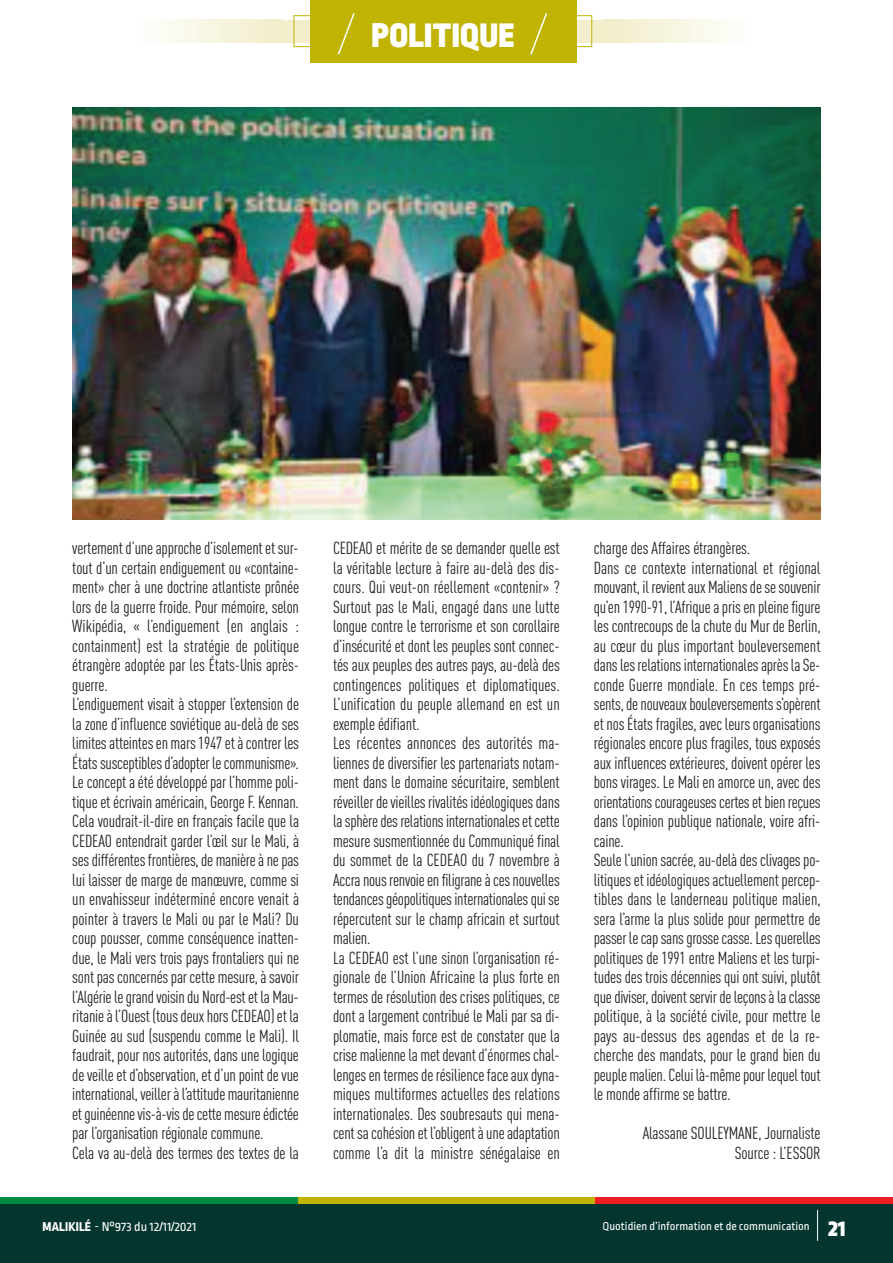
<style>
.page{position:relative;width:893px;height:1263px;background:#fff}
.page>*{position:absolute;margin:0;border:0;box-sizing:border-box;transform-origin:0 0}
.t1{font:900 36px "Ropa Sans Pro";letter-spacing:.01em;color:#fff}
.t2{font:condensed 17.25px/19.5px "DIN Pro";letter-spacing:-.01em;color:#231f20}
.t3{font:13.5px "Ropa Sans Pro";color:#fff}
.t4{font:12px "Ropa Sans Pro";color:#fff}
.s1{font-weight:800}
.s2{font-weight:900;font-size:24px}
</style>
<div class="page">
<div style="left:0;top:1203px;width:893px;height:60px;background:#05352f"></div>
<div style="left:0;top:1197px;width:298px;height:6px;background:#008b43"></div>
<div style="left:298px;top:1197px;width:297px;height:6px;background:#c0b301"></div>
<div style="left:595px;top:1197px;width:298px;height:6px;background:#ee1d23"></div>
<hr style="left:817px;top:1210px;width:1px;height:31px;background:#fff">
<div style="left:282px;top:20px;width:323px;height:23px;background:#f2eecb"></div>
<div style="left:135px;top:20px;width:147px;height:23px;background:linear-gradient(to right,#fefefe,#f1eeca)"></div>
<div style="left:604px;top:20px;width:147px;height:23px;background:linear-gradient(to right,#f1eeca,#fefefd)"></div>
<div style="left:294px;top:15px;width:298px;height:32px;border:1px solid #c0b301"></div>
<div style="left:310px;top:0;width:267px;height:63px;background:#c0b301"></div>
<svg style="left:337px;top:13px;width:18px;height:42px"></svg>
<svg style="left:530px;top:13px;width:17px;height:42px"></svg>
<img style="left:72px;top:107px;width:749px;height:413px">
<h1 class="t1" style="left:372px;top:23px;width:144px">POLITIQUE</h1>
<p class="t2" style="left:72px;top:540px;width:228px">vertementd’uneapproched’isolementetsur&shy;tout d’un certain endiguement ou «containe&shy;ment» cher à une doctrine atlantiste prônée lors de la guerre froide. Pour mémoire, selon Wikipédia, « l’endiguement (en anglais : containment) est la stratégie de politique étrangère adoptée par les États-Unis après&shy;guerre.<br>L’endiguement visait à stopper l’extension de la zone d’influence soviétique au-delà de ses limitesatteintesenmars1947etàcontrer les Étatssusceptiblesd’adopter lecommunisme».<br>Le concept a été développé par l’homme poli&shy;tique et écrivain américain, George F. Kennan.<br>Cela voudrait-il-dire en français facile que la CEDEAO entendrait garder l’œil sur le Mali, à sesdifférentesfrontières,demanièreànepas lui laisser de marge de manœuvre, comme si un envahisseur indéterminé encore venait à pointer à travers le Mali ou par le Mali? Du coup pousser, comme conséquence inatten&shy;due, le Mali vers trois pays frontaliers qui ne sontpasconcernésparcette mesure,àsavoir l’Algérielegrandvoisindu Nord-estet laMau&shy;ritanieàl’Ouest (tousdeuxhorsCEDEAO)et la Guinée au sud (suspendu comme le Mali). Il faudrait, pour nos autorités, dans une logique de veille et d’observation, et d’un point de vue international,veilleràl’attitudemauritanienne etguinéennevis-à-visdecettemesureédictée par l’organisation régionale commune.<br>Cela va au-delà des termes des textes de la</p>
<p class="t2" style="left:333px;top:540px;width:228px">CEDEAO et mérite de se demander quelle est la véritable lecture à faire au-delà des dis&shy;cours. Qui veut-on réellement «contenir» ?<br>Surtout pas le Mali, engagé dans une lutte longue contre le terrorisme et son corollaire d’insécurité et dont les peuples sont connec&shy;tés aux peuples des autres pays, au-delà des contingences politiques et diplomatiques.<br>L’unification du peuple allemand en est un exemple édifiant.<br>Les récentes annonces des autorités ma&shy;liennes de diversifier les partenariats notam&shy;ment dans le domaine sécuritaire, semblent réveillerdevieillesrivalitésidéologiquesdans lasphèredesrelationsinternationalesetcette mesure susmentionnée du Communiqué final du sommet de la CEDEAO du 7 novembre à Accranousrenvoieenfiligraneàcesnouvelles tendancesgéopolitiquesinternationalesquise répercutent sur le champ africain et surtout malien.<br>La CEDEAO est l’une sinon l’organisation ré&shy;gionale de l’Union Africaine la plus forte en termes de résolution des crises politiques, ce dont a largement contribué le Mali par sa di&shy;plomatie, mais force est de constater que la crise maliennela metdevantd’énormeschal&shy;lengesentermesderésiliencefaceauxdyna&shy;miques multiformes actuelles des relations internationales. Des soubresauts qui mena&shy;centsacohésionet l’obligentàuneadaptation comme l’a dit la ministre sénégalaise en</p>
<p class="t2" style="left:594px;top:540px;width:228px">charge des Affaires étrangères.<br>Dans ce contexte international et régional mouvant, il revientaux Maliensdesesouvenir qu’en1990-91, l’Afriqueaprisenpleinefigure les contrecoups de la chute du Mur de Berlin, au cœur du plus important bouleversement danslesrelationsinternationalesaprèslaSe&shy;conde Guerre mondiale. En ces temps pré&shy;sents,denouveauxbouleversementss’opèrent et nos États fragiles, avec leurs organisations régionales encore plus fragiles, tous exposés aux influences extérieures, doivent opérer les bons virages. Le Mali en amorce un, avec des orientationscourageusescertesetbienreçues dans l’opinion publique nationale, voire afri&shy;caine.<br>Seulel’unionsacrée,au-delàdesclivagespo&shy;litiques et idéologiques actuellement percep&shy;tibles dans le landerneau politique malien, sera l’arme la plus solide pour permettre de passer lecapsansgrossecasse.Lesquerelles politiques de 1991 entre Maliens et les turpi&shy;tudes des trois décennies qui ont suivi, plutôt quediviser,doiventservirdeleçonsàlaclasse politique, à la société civile, pour mettre le pays au-dessus des agendas et de la re&shy;cherche des mandats, pour le grand bien du peuplemalien.Celui là-mêmepour lequel tout le monde affirme se battre.</p>
<p class="t2" style="left:643px;top:1125px;width:179px;text-align:right">Alassane SOULEYMANE, Journaliste<br>Source : L’ESSOR</p>
<p class="t3" style="left:43px;top:1222px;width:155px"><span class="s1">MALIKILé</span> - N°973 du 12/11/2021</p>
<p class="t4" style="left:603px;top:1222px;width:244px">Quotidien d’information et de communication <span class="s2">21</span></p>
</div>
